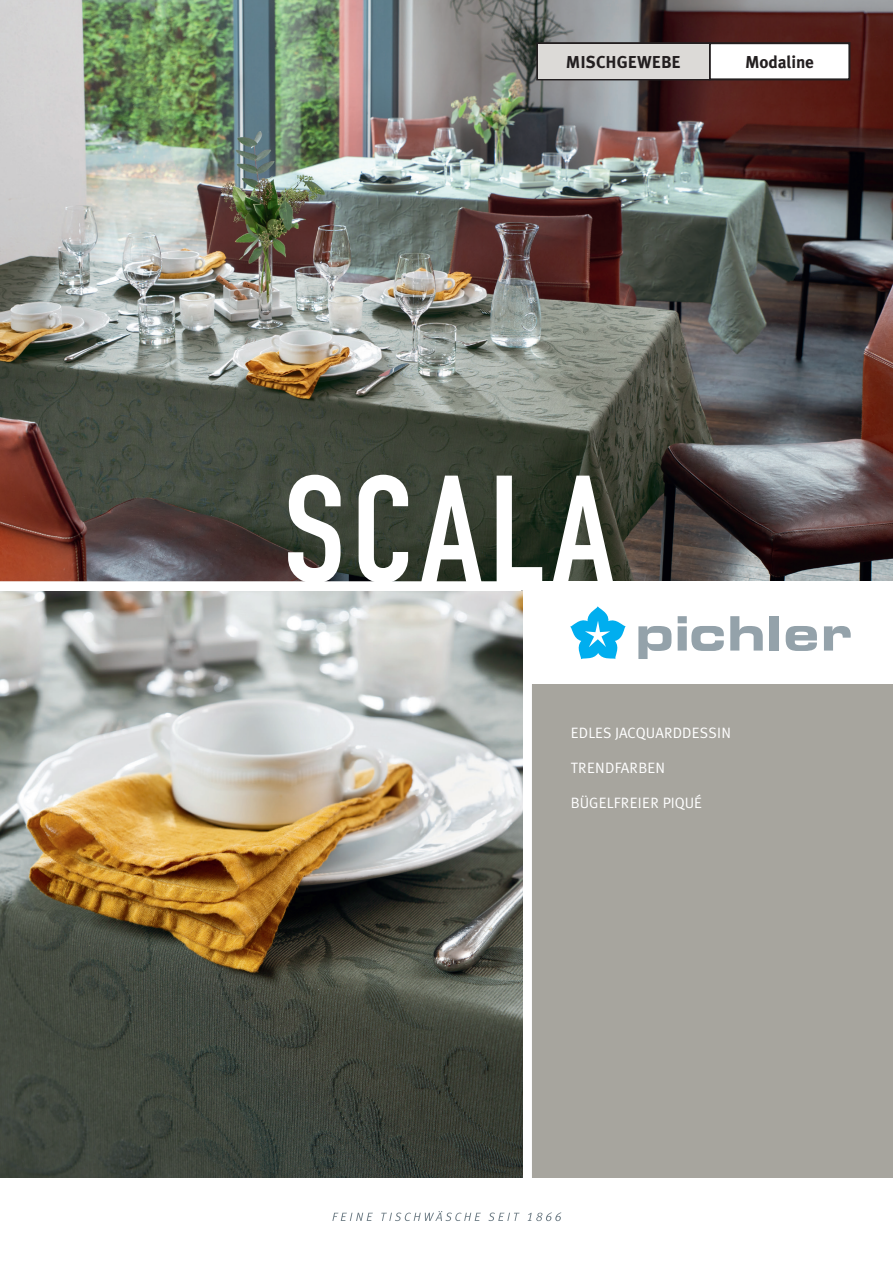
<style>
.page{position:relative;width:893px;height:1263px;background:#fff}
.page>*{position:absolute;margin:0;border:0;box-sizing:border-box;transform-origin:0 0}
.t1{font:150px "DIN Engschrift";letter-spacing:.05em;color:#fff}
.t2{font:700 17.25px "Meta Plus";color:#231f20}
.t3{font:15px "Meta Plus Normal";letter-spacing:.01em;color:#fff}
</style>
<div class="page">
<img style="left:0;top:0;width:893px;height:581px">
<div style="left:521px;top:587px;width:372px;height:591px;background:#a7a59e"></div>
<div style="left:536px;top:42px;width:175px;height:38px;border:2px solid #231f20"></div>
<div style="left:710px;top:43px;width:139px;height:36px;background:#fff"></div>
<div style="left:709px;top:42px;width:141px;height:38px;border:2px solid #231f20"></div>
<div style="left:538px;top:44px;width:170px;height:34px;background:#dcdad7"></div>
<div style="left:530px;top:581px;width:363px;height:103px;background:#fff"></div>
<svg style="left:638px;top:626px;width:33px;height:33px"></svg>
<svg style="left:678px;top:616px;width:46px;height:35px"></svg>
<svg style="left:730px;top:616px;width:33px;height:34px"></svg>
<div style="left:769px;top:616px;width:10px;height:34px;background:#94a2aa"></div>
<svg style="left:786px;top:626px;width:31px;height:25px"></svg>
<svg style="left:824px;top:626px;width:27px;height:24px"></svg>
<svg style="left:570px;top:606px;width:56px;height:53px"></svg>
<svg style="left:0;top:577px;width:536px;height:601px"></svg>
<svg style="left:332px;top:1213px;width:41px;height:8px"></svg>
<svg style="left:381px;top:1211px;width:100px;height:10px"></svg>
<svg style="left:488px;top:1212px;width:32px;height:9px"></svg>
<svg style="left:528px;top:1212px;width:33px;height:9px"></svg>
<img style="left:0;top:591px;width:523px;height:587px">
<p class="t2" style="left:566px;top:52px;width:116px">MISCHGEWEBE</p>
<p class="t2" style="left:745px;top:52px;width:70px">Modaline</p>
<h1 class="t1" style="left:284px;top:442px;width:331px">SCALA</h1>
<p class="t3" style="left:571px;top:724px;width:162px">EDLES JACQUARDDESSIN</p>
<p class="t3" style="left:571px;top:759px;width:96px">TRENDFARBEN</p>
<p class="t3" style="left:571px;top:794px;width:132px">BÜGELFREIER PIQUÉ</p>
</div>
